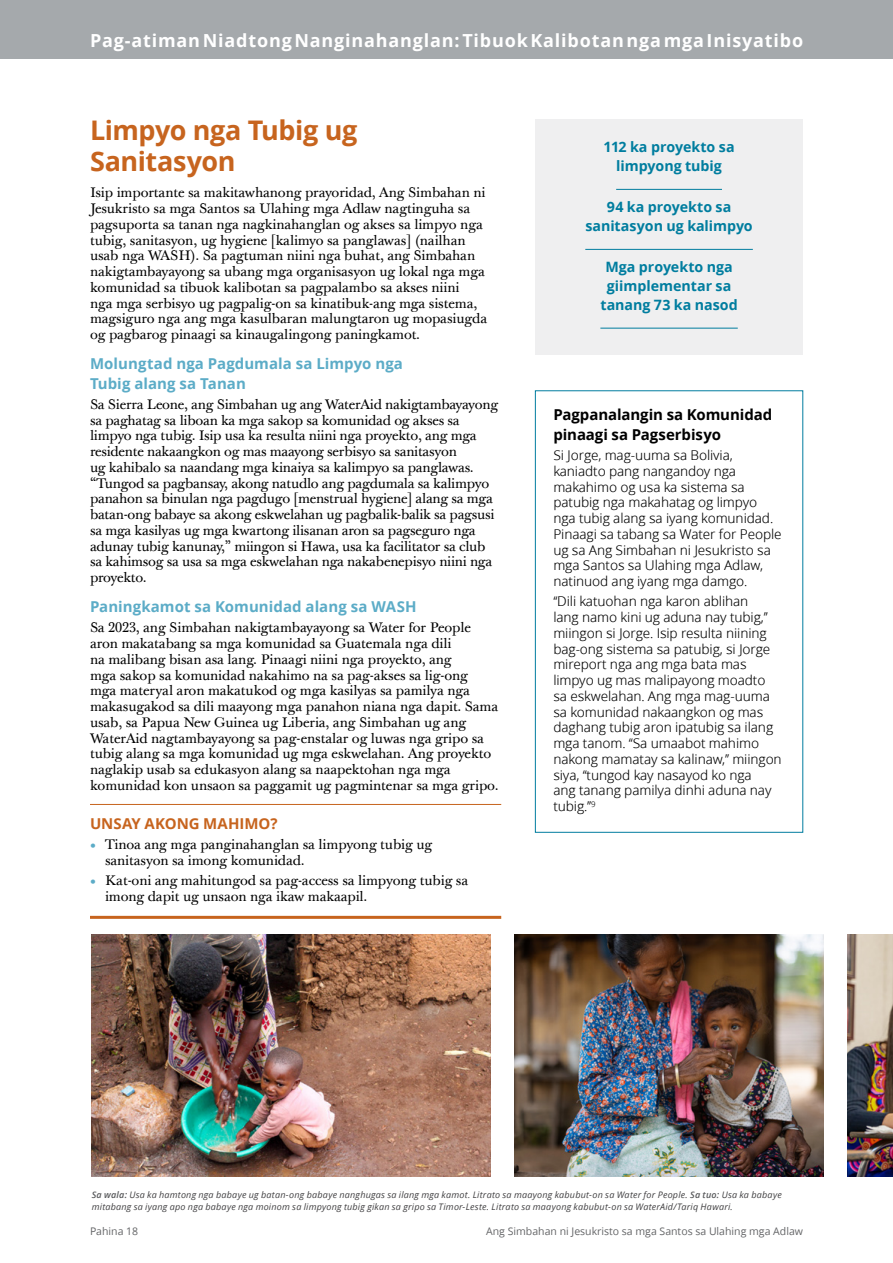
<style>
.page{position:relative;width:893px;height:1263px;background:#fff}
.page>*{position:absolute;margin:0;border:0;box-sizing:border-box;transform-origin:0 0}
.para_Level1HeadingYellow25{font:700 27px/31.5px "Zoramlds Lat";letter-spacing:-.015em;color:#c7641e}
.t1{font:700 18px "Zoramlds Lat";letter-spacing:.045em;color:#fff}
.para_Subtitle-H2{font:700 15px/19.5px "Zoramlds Lat";letter-spacing:.005em;color:#5cacc7}
.para_beneficiaryHead-border{font:700 15px/19.5px "Zoramlds Lat";letter-spacing:-.005em;color:#000}
.para_what_can_i_do_HEAD{font:700 15px "Zoramlds Lat";color:#c7641e}
.para_statistics{font:700 14.25px/18.8px "Zoramlds Lat";letter-spacing:-.005em;color:#007d9f;text-align:center}
.para_Copy{font:13.5px/15.8px "Mc Kay Prolds Lat";letter-spacing:-.01em;color:#000}
.para_beneficiaryBody-border{font:13.5px/15.8px "Zoramlds Lat";letter-spacing:-.01em;color:#000}
.t2{font:10.5px "Zoramlds Lat";color:#636466}
.para_Caption{font:italic 9px/12px "Zoramlds Lat";letter-spacing:.025em;color:#414042}
.s1{color:#5cacc7}
.s2{font-weight:600;color:#58595b}
</style>
<div class="page">
<div style="left:0;top:0;width:893px;height:59px;background:#a5a9ac"></div>
<img style="left:514px;top:935px;width:310px;height:241px">
<img style="left:92px;top:935px;width:399px;height:241px">
<img style="left:847px;top:935px;width:46px;height:241px">
<hr style="left:90px;top:804px;width:411px;height:1px;background:#c7641e">
<hr style="left:90px;top:916px;width:411px;height:3px;background:#c7641e">
<div style="left:535px;top:119px;width:268px;height:236px;background:#efeff0"></div>
<hr style="left:616px;top:189px;width:106px;height:1px;background:#007d9f">
<hr style="left:585px;top:249px;width:168px;height:1px;background:#007d9f">
<hr style="left:600px;top:328px;width:138px;height:1px;background:#007d9f">
<div style="left:535px;top:391px;width:268px;height:441px;border:1px solid #007d9f"></div>
<h2 class="t1" style="left:90px;top:27px;width:715px">Pag-atiman Niadtong Nanginahanglan: Tibuok Kalibotan nga mga Inisyatibo</h2>
<p class="para_Level1HeadingYellow25" style="left:90px;top:114px;width:269px">Limpyo nga Tubig ug<br>Sanitasyon</p>
<p class="para_Copy" style="left:90px;top:185px;width:399px">Isip importante sa makitawhanong prayoridad, Ang Simbahan ni Jesukristo sa mga Santos sa Ulahing mga Adlaw nagtinguha sa pagsuporta sa tanan nga nagkinahanglan og akses sa limpyo nga tubig, sanitasyon, ug hygiene [kalimyo sa panglawas] (nailhan usab nga WASH). Sa pagtuman niini nga buhat, ang Simbahan nakigtambayayong sa ubang mga organisasyon ug lokal nga mga komunidad sa tibuok kalibotan sa pagpalambo sa akses niini<br>nga mga serbisyo ug pagpalig-on sa kinatibuk-ang mga sistema, magsiguro nga ang mga kasulbaran malungtaron ug mopasiugda og pagbarog pinaagi sa kinaugalingong paningkamot.</p>
<p class="para_Subtitle-H2" style="left:90px;top:354px;width:314px">Molungtad nga Pagdumala sa Limpyo nga<br>Tubig alang sa Tanan</p>
<p class="para_Copy" style="left:90px;top:396px;width:410px">Sa Sierra Leone, ang Simbahan ug ang WaterAid nakigtambayayong sa paghatag sa liboan ka mga sakop sa komunidad og akses sa limpyo nga tubig. Isip usa ka resulta niini nga proyekto, ang mga residente nakaangkon og mas maayong serbisyo sa sanitasyon<br>ug kahibalo sa naandang mga kinaiya sa kalimpyo sa panglawas. “Tungod sa pagbansay, akong natudlo ang pagdumala sa kalimpyo panahon sa binulan nga pagdugo [menstrual hygiene] alang sa mga batan-ong babaye sa akong eskwelahan ug pagbalik-balik sa pagsusi sa mga kasilyas ug mga kwartong ilisanan aron sa pagseguro nga adunay tubig kanunay,” miingon si Hawa, usa ka facilitator sa club sa kahimsog sa usa sa mga eskwelahan nga nakabenepisyo niini nga proyekto.</p>
<p class="para_Subtitle-H2" style="left:90px;top:597px;width:328px">Paningkamot sa Komunidad alang sa WASH</p>
<p class="para_Copy" style="left:90px;top:620px;width:410px">Sa 2023, ang Simbahan nakigtambayayong sa Water for People aron makatabang sa mga komunidad sa Guatemala nga dili<br>na malibang bisan asa lang. Pinaagi niini nga proyekto, ang<br>mga sakop sa komunidad nakahimo na sa pag-akses sa lig-ong<br>mga materyal aron makatukod og mga kasilyas sa pamilya nga makasugakod sa dili maayong mga panahon niana nga dapit. Sama usab, sa Papua New Guinea ug Liberia, ang Simbahan ug ang WaterAid nagtambayayong sa pag-enstalar og luwas nga gripo sa tubig alang sa mga komunidad ug mga eskwelahan. Ang proyekto naglakip usab sa edukasyon alang sa naapektohan nga mga komunidad kon unsaon sa paggamit ug pagmintenar sa mga gripo.</p>
<p class="para_what_can_i_do_HEAD" style="left:90px;top:812px;width:189px">UNSAY AKONG MAHIMO?</p>
<p class="para_Copy" style="left:105px;top:836px;width:329px;text-indent:-15px"><span class="s1">•</span> Tinoa ang mga panginahanglan sa limpyong tubig ug sanitasyon sa imong komunidad.</p>
<p class="para_Copy" style="left:105px;top:872px;width:365px;text-indent:-15px"><span class="s1">•</span> Kat-oni ang mahitungod sa pag-access sa limpyong tubig sa imong dapit ug unsaon nga ikaw makaapil.</p>
<p class="para_statistics" style="left:603px;top:138px;width:133px">112 ka proyekto sa limpyong tubig</p>
<p class="para_statistics" style="left:585px;top:198px;width:169px">94 ka proyekto sa sanitasyon ug kalimpyo</p>
<p class="para_statistics" style="left:600px;top:258px;width:139px">Mga proyekto nga giimplementar sa tanang 73 ka nasod</p>
<p class="para_beneficiaryHead-border" style="left:553px;top:405px;width:220px">Pagpanalangin sa Komunidad pinaagi sa Pagserbisyo</p>
<p class="para_beneficiaryBody-border" style="left:553px;top:447px;width:230px">Si Jorge, mag-uuma sa Bolivia, kaniadto pang nangandoy nga makahimo og usa ka sistema sa patubig nga makahatag og limpyo nga tubig alang sa iyang komunidad.<br>Pinaagi sa tabang sa Water for People ug sa Ang Simbahan ni Jesukristo sa mga Santos sa Ulahing mga Adlaw, natinuod ang iyang mga damgo.</p>
<p class="para_beneficiaryBody-border" style="left:553px;top:594px;width:230px">“Dili katuohan nga karon ablihan<br>lang namo kini ug aduna nay tubig,” miingon si Jorge. Isip resulta niining bag-ong sistema sa patubig, si Jorge mireport nga ang mga bata mas limpyo ug mas malipayong moadto sa eskwelahan. Ang mga mag-uuma sa komunidad nakaangkon og mas daghang tubig aron ipatubig sa ilang mga tanom. “Sa umaabot mahimo nakong mamatay sa kalinaw,” miingon siya, “tungod kay nasayod ko nga<br>ang tanang pamilya dinhi aduna nay tubig.”<sup>9</sup></p>
<p class="para_Caption" style="left:92px;top:1188px;width:691px"><span class="s2">Sa wala:</span> Usa ka hamtong nga babaye ug batan-ong babaye nanghugas sa ilang mga kamot. Litrato sa maayong kabubut-on sa Water for People. <span class="s2">Sa tuo:</span> Usa ka babaye mitabang sa iyang apo nga babaye nga moinom sa limpyong tubig gikan sa gripo sa Timor-Leste. Litrato sa maayong kabubut-on sa WaterAid/Tariq Hawari.</p>
<p class="t2" style="left:90px;top:1224px;width:50px">Pahina 18</p>
<p class="t2" style="left:486px;top:1224px;width:318px">Ang Simbahan ni Jesukristo sa mga Santos sa Ulahing mga Adlaw</p>
</div>
